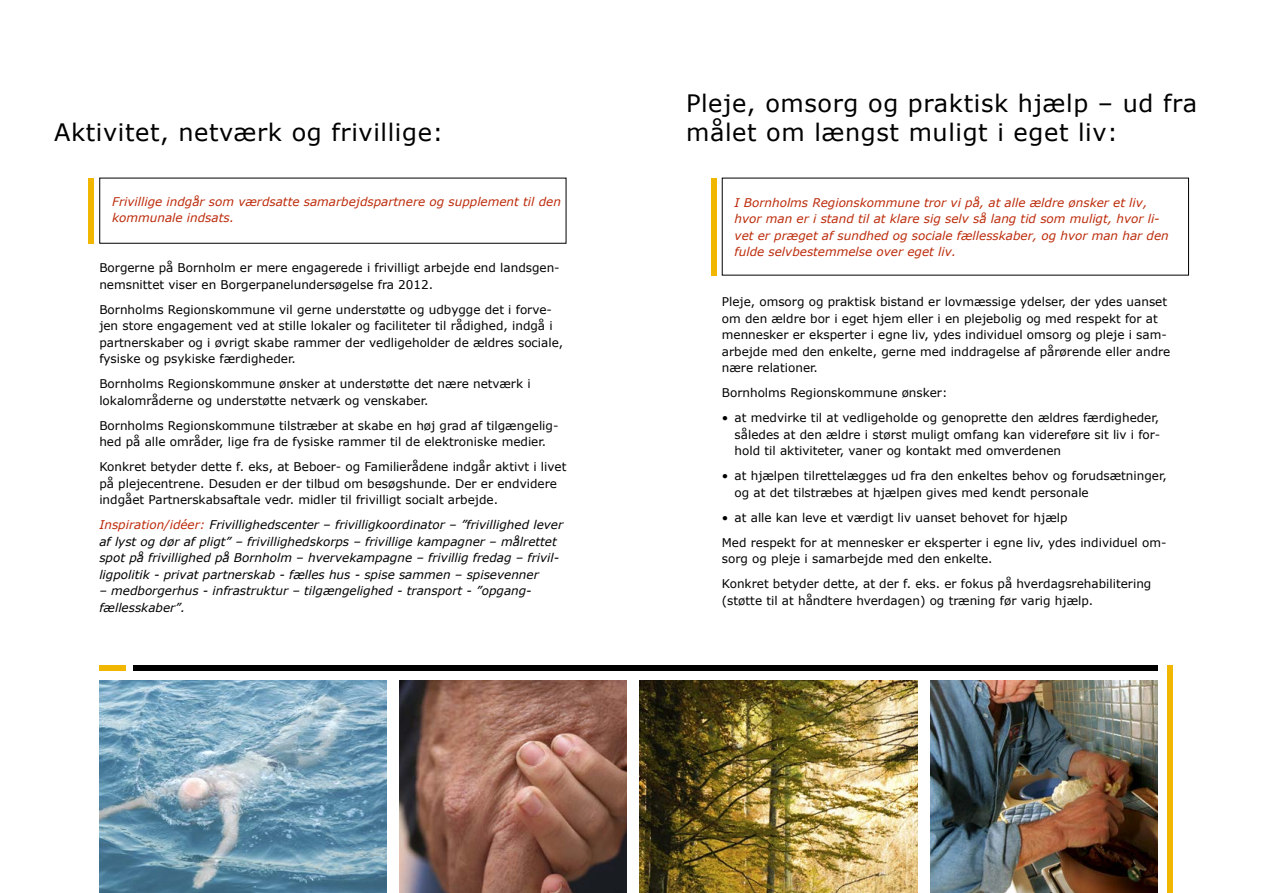
<style>
.page{position:relative;width:1263px;height:893px;background:#fff}
.page>*{position:absolute;margin:0;border:0;box-sizing:border-box;transform-origin:0 0}
.t1{font:24px/28.8px "Verdana";letter-spacing:.025em;color:#000}
.t2{font:12px/16.5px "Verdana";color:#000}
.t3{font:italic 12px/16.5px "Verdana";color:#000}
.t4{font:italic 12px/16.5px "Verdana";color:#bd2b0b}
.s1{color:#bd2b0b}
</style>
<div class="page">
<div style="left:133px;top:666px;width:1024px;height:5px;background:#000"></div>
<div style="left:99px;top:665px;width:27px;height:5px;background:#f0b600"></div>
<img style="left:99px;top:681px;width:288px;height:212px">
<img style="left:400px;top:681px;width:227px;height:212px">
<img style="left:639px;top:681px;width:279px;height:212px">
<img style="left:931px;top:681px;width:226px;height:212px">
<div style="left:89px;top:178px;width:5px;height:66px;background:#f0b600"></div>
<div style="left:711px;top:178px;width:5px;height:97px;background:#f0b600"></div>
<div style="left:1167px;top:665px;width:5px;height:228px;background:#f0b600"></div>
<h1 class="t1" style="left:54px;top:117px;width:391px">Aktivitet, netværk og frivillige:</h1>
<p class="t4" style="left:112px;top:193px;width:450px">Frivillige indgår som værdsatte samarbejdspartnere og supplement til den kommunale indsats.</p>
<p class="t2" style="left:99px;top:259px;width:462px">Borgerne på Bornholm er mere engagerede i frivilligt arbejde end landsgen&shy;nemsnittet viser en Borgerpanelundersøgelse fra 2012.</p>
<p class="t2" style="left:99px;top:301px;width:465px">Bornholms Regionskommune vil gerne understøtte og udbygge det i forve&shy;jen store engagement ved at stille lokaler og faciliteter til rådighed, indgå i partnerskaber og i øvrigt skabe rammer der vedligeholder de ældres sociale, fysiske og psykiske færdigheder.</p>
<p class="t2" style="left:99px;top:375px;width:433px">Bornholms Regionskommune ønsker at understøtte det nære netværk i lokalområderne og understøtte netværk og venskaber.</p>
<p class="t2" style="left:99px;top:417px;width:461px">Bornholms Regionskommune tilstræber at skabe en høj grad af tilgængelig&shy;hed på alle områder, lige fra de fysiske rammer til de elektroniske medier.</p>
<p class="t2" style="left:99px;top:458px;width:468px">Konkret betyder dette f. eks, at Beboer- og Familierådene indgår aktivt i livet på plejecentrene. Desuden er der tilbud om besøgshunde. Der er endvidere indgået Partnerskabsaftale vedr. midler til frivilligt socialt arbejde.</p>
<p class="t3" style="left:99px;top:516px;width:465px"><span class="s1">Inspiration/idéer:</span> Frivillighedscenter – frivilligkoordinator – ”frivillighed lever af lyst og dør af pligt” – frivillighedskorps – frivillige kampagner – målrettet spot på frivillighed på Bornholm – hvervekampagne – frivillig fredag – frivil&shy;ligpolitik - privat partnerskab - fælles hus - spise sammen – spisevenner</p>
<p class="t3" style="left:99px;top:582px;width:434px">– medborgerhus - infrastruktur – tilgængelighed - transport - ”opgang&shy;fællesskaber”.</p>
<h1 class="t1" style="left:686px;top:88px;width:512px">Pleje, omsorg og praktisk hjælp – ud fra målet om længst muligt i eget liv:</h1>
<p class="t4" style="left:735px;top:194px;width:436px">I Bornholms Regionskommune tror vi på, at alle ældre ønsker et liv, hvor man er i stand til at klare sig selv så lang tid som muligt, hvor li&shy;vet er præget af sundhed og sociale fællesskaber, og hvor man har den fulde selvbestemmelse over eget liv.</p>
<p class="t2" style="left:722px;top:293px;width:450px">Pleje, omsorg og praktisk bistand er lovmæssige ydelser, der ydes uanset om den ældre bor i eget hjem eller i en plejebolig og med respekt for at mennesker er eksperter i egne liv, ydes individuel omsorg og pleje i sam&shy;arbejde med den enkelte, gerne med inddragelse af pårørende eller andre nære relationer.</p>
<p class="t2" style="left:722px;top:384px;width:227px">Bornholms Regionskommune ønsker:</p>
<p class="t2" style="left:735px;top:409px;width:427px;text-align:justify;text-indent:-13px">• at medvirke til at vedligeholde og genoprette den ældres færdigheder, således at den ældre i størst muligt omfang kan videreføre sit liv i for&shy;hold til aktiviteter, vaner og kontakt med omverdenen</p>
<p class="t2" style="left:735px;top:468px;width:434px;text-indent:-13px">• at hjælpen tilrettelægges ud fra den enkeltes behov og forudsætninger, og at det tilstræbes at hjælpen gives med kendt personale</p>
<p class="t2" style="left:722px;top:505px;width:446px;line-height:25px">• at alle kan leve et værdigt liv uanset behovet for hjælp<br>Med respekt for at mennesker er eksperter i egne liv, ydes individuel om-</p>
<p class="t2" style="left:722px;top:546px;width:431px;line-height:25px">sorg og pleje i samarbejde med den enkelte.<br>Konkret betyder dette, at der f. eks. er fokus på hverdagsrehabilitering</p>
<p class="t2" style="left:722px;top:592px;width:373px">(støtte til at håndtere hverdagen) og træning før varig hjælp.</p>
</div>
